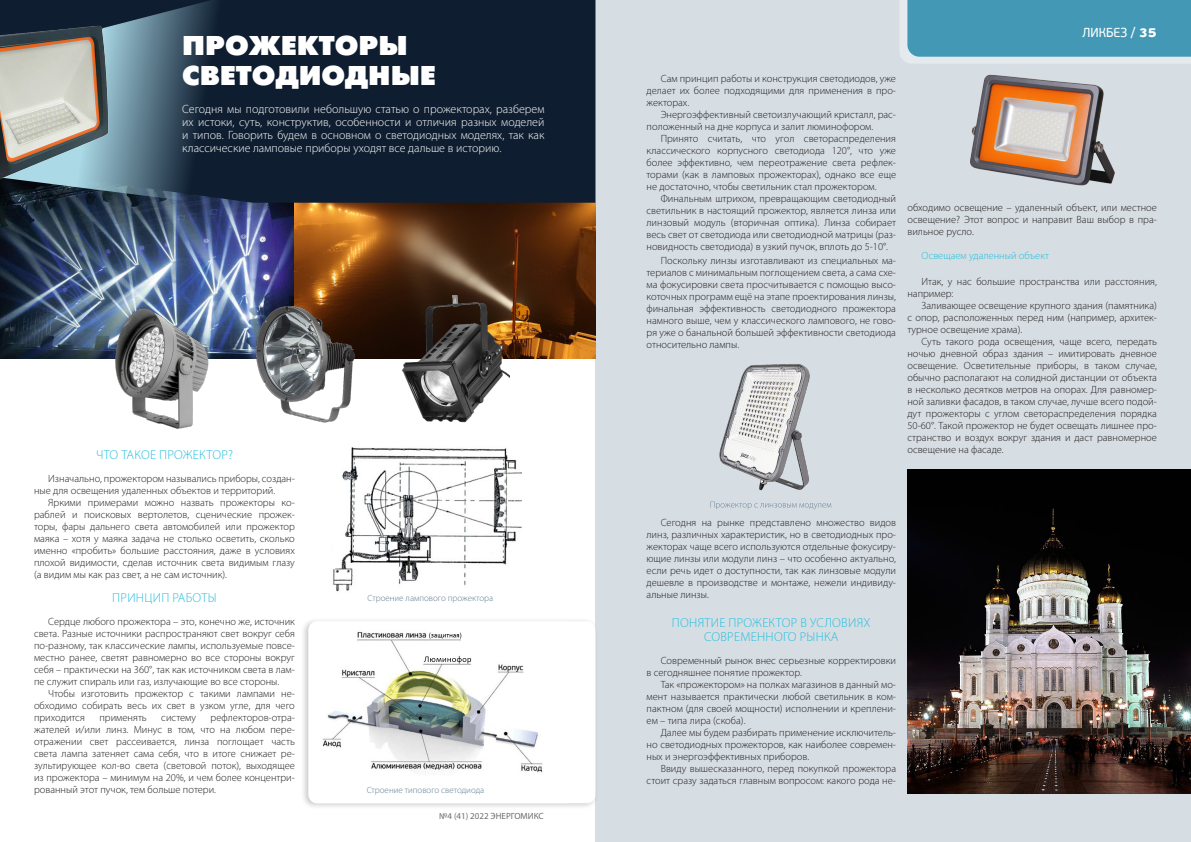
<style>
.page{position:relative;width:1191px;height:842px;background:#fff}
.page>*{position:absolute;margin:0;border:0;box-sizing:border-box;transform-origin:0 0}
.t1{font:700 27.2px/30px "Futuris XC";color:#fff}
.t2{font:300 13px/14px "Myriad Pro";letter-spacing:.02em;color:#22bfde;text-align:center}
.t3{font:13px "PF Beau Sans Pro Bbook";color:#fff;scale:.9 1}
.t4{font:300 12px/13px "Myriad Pro";color:#fff;text-align:justify}
.t5{font:300 10.5px/12px "Myriad Pro";color:#231f20;text-align:justify}
.t6{font:300 10.5px "Myriad Pro";color:#22bfde}
.t7{font:300 9px "Myriad Pro";color:#607d91}
.t8{font:9px "Myriad Pro";color:#6c6d70}
.s1{font-family:"PF Beau Sans Pro";font-weight:900}
</style>
<div class="page">
<div style="left:595px;top:0;width:596px;height:842px;background:#d7dee3"></div>
<div style="left:300px;top:617px;width:298px;height:193px;background:#231f20;opacity:.23"></div>
<div style="left:308px;top:621px;width:287px;height:182px;background:#fff;border-radius:9px"></div>
<img style="left:308px;top:621px;width:235px;height:182px">
<img style="left:293px;top:232px;width:302px;height:127px">
<img style="left:0;top:232px;width:293px;height:127px">
<img style="left:332px;top:447px;width:189px;height:145px">
<img style="left:396px;top:295px;width:114px;height:128px">
<img style="left:91px;top:295px;width:130px;height:134px">
<img style="left:237px;top:295px;width:143px;height:128px">
<img style="left:970px;top:74px;width:145px;height:112px">
<img style="left:719px;top:364px;width:91px;height:127px">
<img style="left:907px;top:470px;width:284px;height:324px">
<svg style="left:0;top:0;width:595px;height:232px;background:#1e2937"></svg>
<svg style="left:900px;top:0;width:291px;height:63px;background:#56a2bc"></svg>
<svg style="left:710px;top:501px;width:121px;height:8px"></svg>
<img style="left:0;top:18px;width:142px;height:166px">
<p class="t1" style="left:182px;top:31px;width:255px">ПРОЖЕКТОРЫ<br>СВЕТОДИОДНЫЕ</p>
<p class="t4" style="left:182px;top:102px;width:364px">Сегодня мы подготовили небольшую статью о прожекторах, разберем их истоки, суть, конструктив, особенности и отличия разных моделей и типов. Говорить будем в основном о светодиодных моделях, так как классические ламповые приборы уходят все дальше в историю.</p>
<p class="t2" style="left:96px;top:448px;width:138px">ЧТО ТАКОЕ ПРОЖЕКТОР?</p>
<p class="t5" style="left:34px;top:472px;width:262px;text-indent:14px">Изначально, прожектором назывались приборы, создан&shy;ные для освещения удаленных объектов и территорий.</p>
<p class="t5" style="left:34px;top:496px;width:262px;text-indent:14px">Яркими примерами можно назвать прожекторы ко&shy;раблей и поисковых вертолетов, сценические прожек&shy;торы, фары дальнего света автомобилей или прожектор маяка – хотя у маяка задача не столько осветить, сколько именно «пробить» большие расстояния, даже в условиях плохой видимости, сделав источник света видимым глазу (а видим мы как раз свет, а не сам источник).</p>
<p class="t2" style="left:112px;top:591px;width:106px">ПРИНЦИП РАБОТЫ</p>
<p class="t5" style="left:34px;top:615px;width:262px;text-indent:14px">Сердце любого прожектора – это, конечно же, источник света. Разные источники распространяют свет вокруг себя по-разному, так классические лампы, используемые повсе&shy;местно ранее, светят равномерно во все стороны вокруг себя – практически на 360°, так как источником света в лам&shy;пе служит спираль или газ, излучающие во все стороны.</p>
<p class="t5" style="left:34px;top:687px;width:262px;text-indent:14px">Чтобы изготовить прожектор с такими лампами не&shy;обходимо собирать весь их свет в узком угле, для чего приходится</p>
<p class="t5" style="left:34px;top:711px;width:262px;text-indent:177px">рефлекторов-отра&shy;жателей и/или линз. Минус в том, что на любом пере&shy;отражении свет рассеивается, линза поглощает часть света лампа затеняет сама себя, что в итоге снижает ре&shy;зультирующее кол-во света (световой поток), выходящее из прожектора – минимум на 20%, и чем более концентри&shy;рованный этот пучок, тем больше потери.</p>
<p class="t5" style="left:99px;top:711px;width:49px">применять</p>
<p class="t5" style="left:161px;top:711px;width:36px">систему</p>
<p class="t7" style="left:367px;top:592px;width:127px">Строение лампового прожектора</p>
<p class="t7" style="left:367px;top:785px;width:119px">Строение типового светодиода</p>
<p class="t8" style="left:439px;top:811px;width:106px">№4 (41) 2022 ЭНЕРГОМИКС</p>
<p class="t3" style="left:1082px;top:25px;width:84px">ЛИКБЕЗ / <span class="s1">35</span></p>
<p class="t5" style="left:646px;top:72px;width:251px;text-indent:14px">Сам принцип работы и конструкция светодиодов, уже делает их более подходящими для применения в про&shy;жекторах.</p>
<p class="t5" style="left:646px;top:108px;width:251px;text-indent:14px">Энергоэффективный светоизлучающий кристалл, рас&shy;положенный на дне корпуса и залит люминофором.</p>
<p class="t5" style="left:646px;top:132px;width:251px;text-indent:14px">Принято считать, что угол светораспределения классического корпусного светодиода 120°, что уже более эффективно, чем переотражение света рефлек&shy;торами (как в ламповых прожекторах), однако все еще не достаточно, чтобы светильник стал прожектором.</p>
<p class="t5" style="left:646px;top:192px;width:251px;text-indent:14px">Финальным штрихом, превращающим светодиодный светильник в настоящий прожектор, является линза или линзовый модуль (вторичная оптика). Линза собирает весь свет от светодиода или светодиодной матрицы (раз&shy;новидность светодиода) в узкий пучок, вплоть до 5-10°.</p>
<p class="t5" style="left:646px;top:255px;width:251px;text-indent:14px">Поскольку линзы изготавливают из специальных ма&shy;териалов с минимальным поглощением света, а сама схе&shy;ма фокусировки света просчитывается с помощью высо&shy;коточных программ ещё на этапе проектирования линзы, финальная эффективность светодиодного прожектора намного выше, чем у классического лампового, не гово&shy;ря уже о банальной большей эффективности светодиода относительно лампы.</p>
<p class="t5" style="left:907px;top:201px;width:251px">обходимо освещение – удаленный объект, или местное освещение? Этот вопрос и направит Ваш выбор в пра&shy;вильное русло.</p>
<p class="t6" style="left:921px;top:249px;width:129px">Освещаем удаленный объект</p>
<p class="t5" style="left:907px;top:276px;width:251px;text-indent:14px">Итак, у нас большие пространства или расстояния, например:</p>
<p class="t5" style="left:907px;top:300px;width:251px;text-indent:14px">Заливающее освещение крупного здания (памятника) с опор, расположенных перед ним (например, архитек&shy;турное освещение храма).</p>
<p class="t5" style="left:907px;top:336px;width:251px;text-indent:14px">Суть такого рода освещения, чаще всего, передать ночью дневной образ здания – имитировать дневное освещение. Осветительные приборы, в таком случае, обычно располагают на солидной дистанции от объекта в несколько десятков метров на опорах. Для равномер&shy;ной заливки фасадов, в таком случае, лучше всего подой&shy;дут прожекторы с углом светораспределения порядка 50-60°. Такой прожектор не будет освещать лишнее про&shy;странство и воздух вокруг здания и даст равномерное освещение на фасаде.</p>
<p class="t5" style="left:646px;top:517px;width:251px;text-indent:14px">Сегодня на рынке представлено множество видов линз, различных характеристик, но в светодиодных про&shy;жекторах чаще всего используются отдельные фокусиру&shy;ющие линзы или модули линз – что особенно актуально, если речь идет о доступности, так как линзовые модули дешевле в производстве и монтаже, нежели индивиду&shy;альные линзы.</p>
<p class="t2" style="left:672px;top:616px;width:200px">ПОНЯТИЕ ПРОЖЕКТОР В УСЛОВИЯХ<br>СОВРЕМЕННОГО РЫНКА</p>
<p class="t5" style="left:646px;top:655px;width:251px;text-indent:14px">Современный рынок внес серьезные корректировки в сегодняшнее понятие прожектор.</p>
<p class="t5" style="left:646px;top:679px;width:251px;text-indent:14px">Так «прожектором» на полках магазинов в данный мо&shy;мент называется практически любой светильник в ком&shy;пактном (для своей мощности) исполнении и креплени&shy;ем – типа лира (скоба).</p>
<p class="t5" style="left:646px;top:727px;width:251px;text-indent:14px">Далее мы будем разбирать применение исключитель&shy;но светодиодных прожекторов, как наиболее современ&shy;ных и энергоэффективных приборов.</p>
<p class="t5" style="left:646px;top:763px;width:251px;text-align:right">Ввиду вышесказанного, перед покупкой прожектора стоит сразу задаться главным вопросом: какого рода не-</p>
</div>
